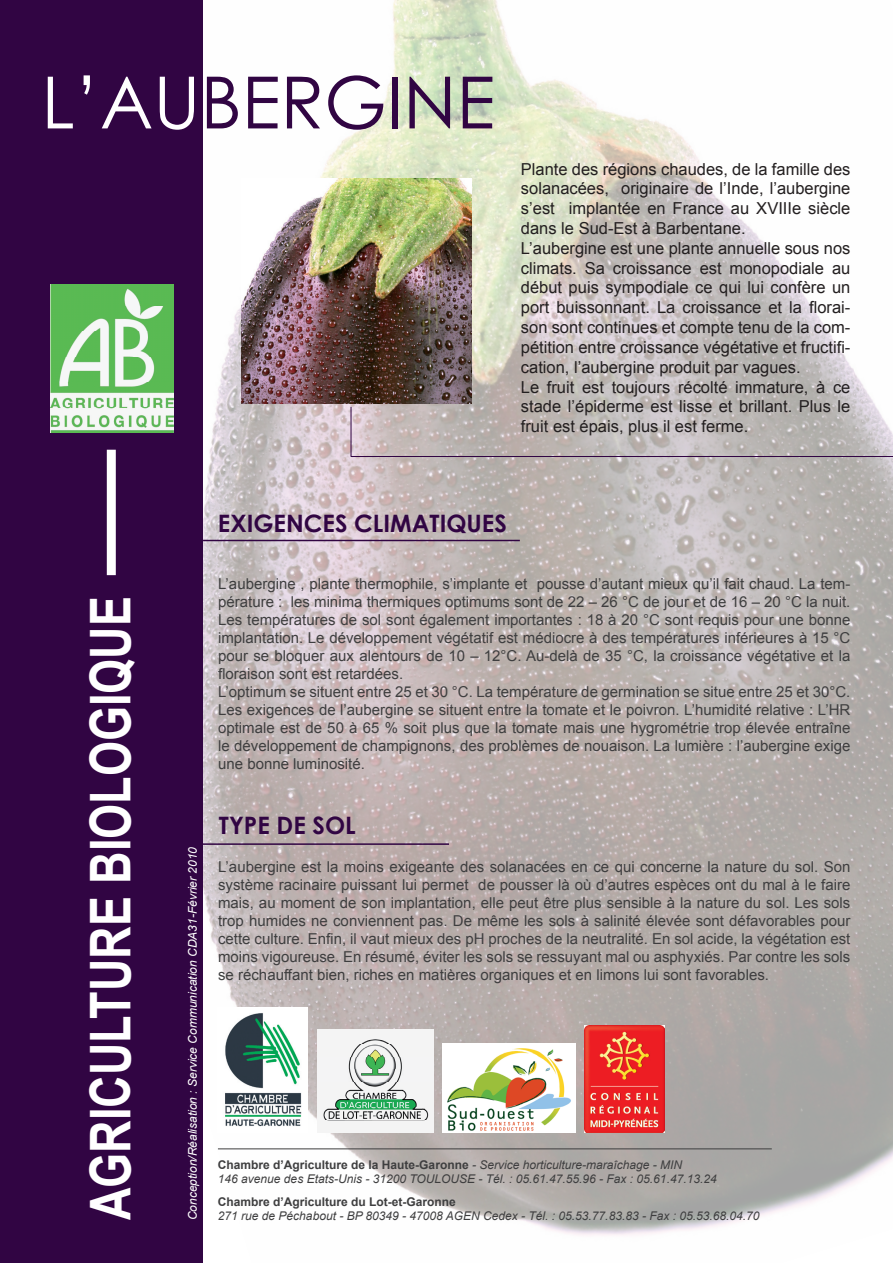
<style>
.page{position:relative;width:893px;height:1263px;background:#fff}
.page>*{position:absolute;margin:0;border:0;box-sizing:border-box;transform-origin:0 0}
.t1{font:72px "Century Gothic";color:#310543}
.t2{font:700 56.25px "Arial";color:#fff;scale:.8 1}
.t3{font:700 24px "Century Gothic";color:#310543}
.t4{font:16.5px/19.8px "Arial";color:#231f20}
.t5{font:15px/18px "Arial";color:#3e3e3f;text-align:justify}
.t6{font:italic 12px/14.4px "Arial";color:#3e3e3f}
.t7{font:italic 12px "Arial";color:#fff}
.t8{font:700 12px "Arial";color:#3e3e3f}
.s1{color:#fff}
.s2{font-weight:700;font-style:normal}
</style>
<div class="page">
<img style="left:203px;top:0;width:690px;height:1235px">
<div style="left:0;top:0;width:203px;height:1263px;background:#310543"></div>
<img style="left:50px;top:285px;width:123px;height:147px">
<div style="left:107px;top:450px;width:9px;height:125px;background:#fff"></div>
<hr style="left:351px;top:407px;width:1px;height:49px;background:#310543">
<hr style="left:351px;top:456px;width:542px;height:1px;background:#310543">
<hr style="left:200px;top:843px;width:249px;height:2px;background:#310543">
<hr style="left:203px;top:540px;width:317px;height:1px;background:#310543">
<img style="left:242px;top:179px;width:229px;height:225px">
<img style="left:218px;top:1008px;width:89px;height:124px">
<img style="left:443px;top:1043px;width:132px;height:89px">
<img style="left:317px;top:1029px;width:117px;height:103px">
<img style="left:585px;top:1026px;width:80px;height:106px">
<hr style="left:218px;top:1148px;width:554px;height:1px;background:#3e3e3f">
<h1 class="t1" style="left:41px;top:52px;width:455px"><span class="s1">L’AU</span>BERGINE</h1>
<p class="t4" style="left:521px;top:159px;width:331px">Plante des régions chaudes, de la famille des solanacées, originaire de l’Inde, l’aubergine s’est implantée en France au XVIIIe siècle dans le Sud-Est à Barbentane.<br>L’aubergine est une plante annuelle sous nos climats. Sa croissance est monopodiale au début puis sympodiale ce qui lui confère un port buissonnant. La croissance et la florai&shy;son sont continues et compte tenu de la com&shy;pétition entre croissance végétative et fructifi&shy;cation, l’aubergine produit par vagues.<br>Le fruit est toujours récolté immature, à ce stade l’épiderme est lisse et brillant. Plus le fruit est épais, plus il est ferme.</p>
<h3 class="t3" style="left:218px;top:505px;width:276px">EXIGENCES CLIMATIQUES</h3>
<h2 class="t2" style="left:74px;top:1220px;width:782px;rotate:-90deg">AGRICULTURE BIOLOGIQUE</h2>
<p class="t7" style="left:185px;top:1220px;width:375px;rotate:-90deg">Conception/Réalisation : Service Communication CDA31-Février 2010</p>
<p class="t5" style="left:218px;top:575px;width:634px;text-align:left">L’aubergine , plante thermophile, s’implante et pousse d’autant mieux qu’il fait chaud. La tem&shy;pérature : les minima thermiques optimums sont de 22 – 26 °C de jour et de 16 – 20 °C la nuit.<br>Les températures de sol sont également importantes : 18 à 20 °C sont requis pour une bonne implantation. Le développement végétatif est médiocre à des températures inférieures à 15 °C pour se bloquer aux alentours de 10 – 12°C. Au-delà de 35 °C, la croissance végétative et la floraison sont est retardées.<br>L’optimum se situent entre 25 et 30 °C. La température de germination se situe entre 25 et 30°C.<br>Les exigences de l’aubergine se situent entre la tomate et le poivron. L’humidité relative : L’HR optimale est de 50 à 65 % soit plus que la tomate mais une hygrométrie trop élevée entraîne le développement de champignons, des problèmes de nouaison. La lumière : l’aubergine exige une bonne luminosité.</p>
<h3 class="t3" style="left:219px;top:807px;width:138px">TYPE DE SOL</h3>
<p class="t5" style="left:218px;top:858px;width:634px">L’aubergine est la moins exigeante des solanacées en ce qui concerne la nature du sol. Son système racinaire puissant lui permet de pousser là où d’autres espèces ont du mal à le faire mais, au moment de son implantation, elle peut être plus sensible à la nature du sol. Les sols trop humides ne conviennent pas. De même les sols à salinité élevée sont défavorables pour cette culture. Enfin, il vaut mieux des pH proches de la neutralité. En sol acide, la végétation est moins vigoureuse. En résumé, éviter les sols se ressuyant mal ou asphyxiés. Par contre les sols se réchauffant bien, riches en matières organiques et en limons lui sont favorables.</p>
<p class="t6" style="left:218px;top:1157px;width:500px"><span class="s2">Chambre d’Agriculture de la Haute-Garonne</span> - Service horticulture-maraîchage - MIN<br>146 avenue des Etats-Unis - 31200 TOULOUSE - Tél. : 05.61.47.55.96 - Fax : 05.61.47.13.24</p>
<p class="t8" style="left:218px;top:1194px;width:240px">Chambre d’Agriculture du Lot-et-Garonne</p>
<p class="t6" style="left:218px;top:1209px;width:543px">271 rue de Péchabout - BP 80349 - 47008 AGEN Cedex - Tél. : 05.53.77.83.83 - Fax : 05.53.68.04.70</p>
</div>
